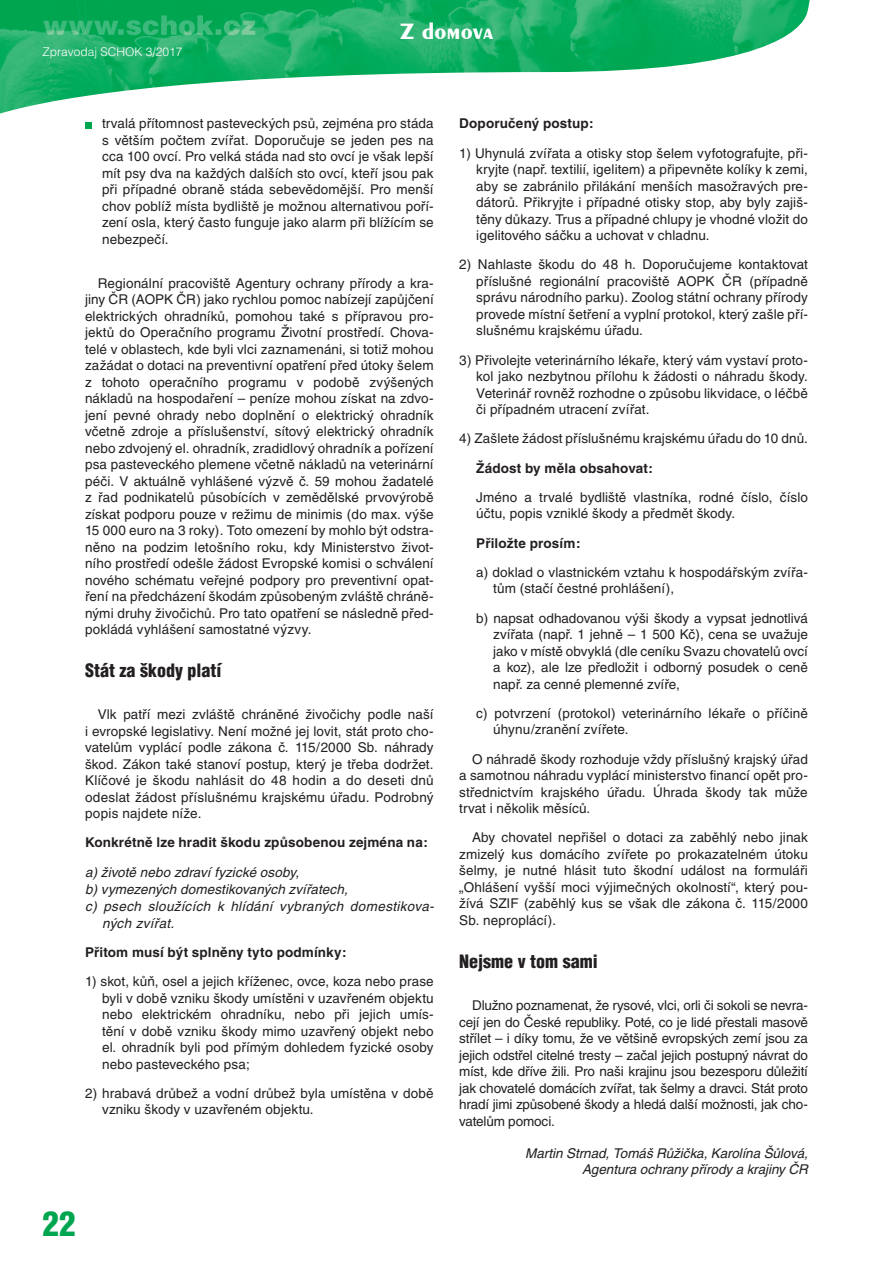
<style>
.page{position:relative;width:893px;height:1263px;background:#fff}
.page>*{position:absolute;margin:0;border:0;box-sizing:border-box;transform-origin:0 0}
.t1{font:33px "Suise Cond Black CE";color:#00a54f}
.t2{font:24px "Penguin CE Bold";color:#fff}
.t3{font:18px "Suise Cond Black CE";color:#231f20}
.t4{font:13.5px/16.5px "Suise CE";letter-spacing:.01em;color:#231f20;text-align:justify}
.t5{font:italic 13.5px/16.2px "Suise CE";letter-spacing:.005em;color:#231f20;text-align:right}
.t6{font:700 13.5px "Suise CE";letter-spacing:.01em;color:#231f20}
.t7{font:italic 13.5px "Suise CE";letter-spacing:.025em;color:#231f20}
.t8{font:12px "Suise Light CE";color:#fff}
</style>
<div class="page">
<img style="left:0;top:0;width:810px;height:114px">
<img style="left:43px;top:15px;width:212px;height:20px">
<svg style="left:85px;top:122px;width:6px;height:6px"></svg>
<p class="t8" style="left:43px;top:45px;width:142px">Zpravodaj SCHOK 3/2017</p>
<h2 class="t2" style="left:400px;top:17px;width:95px">Z domova</h2>
<p class="t4" style="left:102px;top:115px;width:333px">trvalá přítomnost pasteveckých psů, zejména pro stáda s větším počtem zvířat. Doporučuje se jeden pes na cca 100 ovcí. Pro velká stáda nad sto ovcí je však lepší mít psy dva na každých dalších sto ovcí, kteří jsou pak při případné obraně stáda sebevědomější. Pro menší chov poblíž místa bydliště je možnou alternativou poří&shy;zení osla, který často funguje jako alarm při blížícím se nebezpečí.</p>
<p class="t4" style="left:85px;top:274px;width:350px;text-indent:13px">Regionální pracoviště Agentury ochrany přírody a kra&shy;jiny ČR (AOPK ČR) jako rychlou pomoc nabízejí zapůjčení elektrických ohradníků, pomohou také s přípravou pro&shy;jektů do Operačního programu Životní prostředí. Chova&shy;telé v oblastech, kde byli vlci zaznamenáni, si totiž mohou zažádat o dotaci na preventivní opatření před útoky šelem z tohoto operačního programu v podobě zvýšených nákladů na hospodaření – peníze mohou získat na zdvo&shy;jení pevné ohrady nebo doplnění o elektrický ohradník včetně zdroje a příslušenství, sítový elektrický ohradník nebo zdvojený el. ohradník, zradidlový ohradník a pořízení psa pasteveckého plemene včetně nákladů na veterinární péči. V aktuálně vyhlášené výzvě č. 59 mohou žadatelé z řad podnikatelů působících v zemědělské prvovýrobě získat podporu pouze v režimu de minimis (do max. výše 15 000 euro na 3 roky). Toto omezení by mohlo být odstra&shy;něno na podzim letošního roku, kdy Ministerstvo život&shy;ního prostředí odešle žádost Evropské komisi o schválení nového schématu veřejné podpory pro preventivní opat&shy;ření na předcházení škodám způsobeným zvláště chráně&shy;nými druhy živočichů. Pro tato opatření se následně před&shy;pokládá vyhlášení samostatné výzvy.</p>
<h3 class="t3" style="left:85px;top:658px;width:138px">Stát za škody platí</h3>
<p class="t4" style="left:85px;top:706px;width:350px;text-indent:13px">Vlk patří mezi zvláště chráněné živočichy podle naší i evropské legislativy. Není možné jej lovit, stát proto cho&shy;vatelům vyplácí podle zákona č. 115/2000 Sb. náhrady škod. Zákon také stanoví postup, který je třeba dodržet.<br>Klíčové je škodu nahlásit do 48 hodin a do deseti dnů odeslat žádost příslušnému krajskému úřadu. Podrobný popis najdete níže.</p>
<p class="t6" style="left:85px;top:834px;width:344px">Konkrétně lze hradit škodu způsobenou zejména na:</p>
<p class="t5" style="left:85px;top:864px;width:216px">a) životě nebo zdraví fyzické osoby,</p>
<p class="t5" style="left:85px;top:881px;width:264px">b) vymezených domestikovaných zvířatech,</p>
<p class="t7" style="left:85px;top:898px;width:350px">c) psech sloužících k hlídání vybraných domestikova-</p>
<p class="t5" style="left:102px;top:915px;width:74px">ných zvířat.</p>
<p class="t6" style="left:85px;top:944px;width:263px">Přitom musí být splněny tyto podmínky:</p>
<p class="t4" style="left:102px;top:973px;width:333px;text-indent:-17px">1) skot, kůň, osel a jejich kříženec, ovce, koza nebo prase byli v době vzniku škody umístěni v uzavřeném objektu nebo elektrickém ohradníku, nebo při jejich umís&shy;tění v době vzniku škody mimo uzavřený objekt nebo el. ohradník byli pod přímým dohledem fyzické osoby nebo pasteveckého psa;</p>
<p class="t4" style="left:102px;top:1085px;width:333px;text-indent:-17px">2) hrabavá drůbež a vodní drůbež byla umístěna v době vzniku škody v uzavřeném objektu.</p>
<h1 class="t1" style="left:43px;top:1202px;width:34px">22</h1>
<p class="t6" style="left:459px;top:115px;width:136px">Doporučený postup:</p>
<p class="t4" style="left:476px;top:145px;width:333px;text-indent:-17px">1) Uhynulá zvířata a otisky stop šelem vyfotografujte, při&shy;kryjte (např. textilií, igelitem) a připevněte kolíky k zemi, aby se zabránilo přilákání menších masožravých pre&shy;dátorů. Přikryjte i případné otisky stop, aby byly zajiš&shy;těny důkazy. Trus a případné chlupy je vhodné vložit do igelitového sáčku a uchovat v chladnu.</p>
<p class="t4" style="left:476px;top:256px;width:333px;text-indent:-17px">2) Nahlaste škodu do 48 h. Doporučujeme kontaktovat příslušné regionální pracoviště AOPK ČR (případně správu národního parku). Zoolog státní ochrany přírody provede místní šetření a vyplní protokol, který zašle pří&shy;slušnému krajskému úřadu.</p>
<p class="t4" style="left:476px;top:351px;width:333px;text-indent:-17px">3) Přivolejte veterinárního lékaře, který vám vystaví proto&shy;kol jako nezbytnou přílohu k žádosti o náhradu škody.<br>Veterinář rovněž rozhodne o způsobu likvidace, o léčbě či případném utracení zvířat.</p>
<p class="t4" style="left:459px;top:430px;width:350px">4) Zašlete žádost příslušnému krajskému úřadu do 10 dnů.</p>
<p class="t6" style="left:476px;top:460px;width:178px">Žádost by měla obsahovat:</p>
<p class="t4" style="left:476px;top:489px;width:333px">Jméno a trvalé bydliště vlastníka, rodné číslo, číslo účtu, popis vzniklé škody a předmět škody.</p>
<p class="t6" style="left:476px;top:535px;width:106px">Přiložte prosím:</p>
<p class="t4" style="left:493px;top:564px;width:316px;text-indent:-17px">a) doklad o vlastnickém vztahu k hospodářským zvířa&shy;tům (stačí čestné prohlášení),</p>
<p class="t4" style="left:493px;top:610px;width:316px;text-indent:-17px">b) napsat odhadovanou výši škody a vypsat jednotlivá zvířata (např. 1 jehně – 1 500 Kč), cena se uvažuje jako v místě obvyklá (dle ceníku Svazu chovatelů ovcí a koz), ale lze předložit i odborný posudek o ceně např. za cenné plemenné zvíře,</p>
<p class="t4" style="left:493px;top:705px;width:316px;text-indent:-17px">c) potvrzení (protokol) veterinárního lékaře o příčině úhynu/zranění zvířete.</p>
<p class="t4" style="left:459px;top:751px;width:350px;text-indent:13px">O náhradě škody rozhoduje vždy příslušný krajský úřad a samotnou náhradu vyplácí ministerstvo financí opět pro&shy;střednictvím krajského úřadu. Úhrada škody tak může trvat i několik měsíců.</p>
<p class="t4" style="left:459px;top:829px;width:350px;text-indent:13px">Aby chovatel nepřišel o dotaci za zaběhlý nebo jinak zmizelý kus domácího zvířete po prokazatelném útoku šelmy, je nutné hlásit tuto škodní událost na formuláři „Ohlášení vyšší moci výjimečných okolností“, který pou&shy;žívá SZIF (zaběhlý kus se však dle zákona č. 115/2000<br>Sb. neproplácí).</p>
<h3 class="t3" style="left:459px;top:949px;width:140px">Nejsme v tom sami</h3>
<p class="t4" style="left:459px;top:997px;width:350px;text-indent:13px">Dlužno poznamenat, že rysové, vlci, orli či sokoli se nevra&shy;cejí jen do České republiky. Poté, co je lidé přestali masově střílet – i díky tomu, že ve většině evropských zemí jsou za jejich odstřel citelné tresty – začal jejich postupný návrat do míst, kde dříve žili. Pro naši krajinu jsou bezesporu důležití jak chovatelé domácích zvířat, tak šelmy a dravci. Stát proto hradí jimi způsobené škody a hledá další možnosti, jak cho&shy;vatelům pomoci.</p>
<p class="t5" style="left:525px;top:1145px;width:284px">Martin Strnad, Tomáš Růžička, Karolína Šůlová,<br>Agentura ochrany přírody a krajiny ČR</p>
</div>
